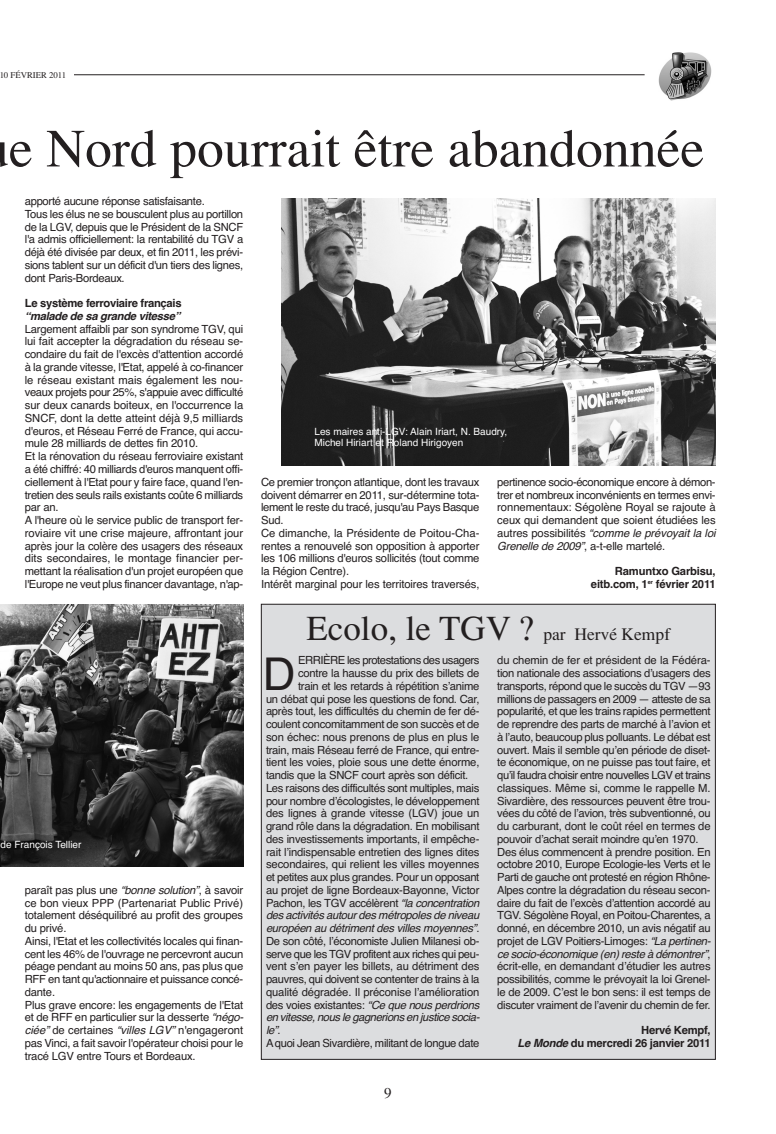
<style>
.page{position:relative;width:776px;height:1134px;background:#fff}
.page>*{position:absolute;margin:0;border:0;box-sizing:border-box;transform-origin:0 0}
.t1{font:53.75px "Times";color:#231f20}
.t2{font:45.25px "Helvetica";color:#231f20}
.t3{font:17.5px "Times";color:#231f20}
.t4{font:15px "Times";color:#231f20}
.t5{font:11.25px/12.8px "Helvetica";letter-spacing:-.025em;color:#231f20}
.t6{font:italic 11.25px "Helvetica";color:#231f20}
.t7{font:700 11.25px/12.8px "Helvetica";letter-spacing:-.025em;color:#231f20;text-align:right}
.t8{font:italic 700 11.25px "Helvetica";color:#231f20}
.t9{font:10px/11.2px "Helvetica";color:#fff}
.t10{font:8.75px "Times";color:#231f20}
.s1{font-style:italic}
.s2{font-size:35px}
.s3{font-style:normal}
</style>
<div class="page">
<hr style="left:74px;top:74px;width:571px;height:1px;background:#231f20">
<img style="left:658px;top:52px;width:54px;height:49px">
<div style="left:262px;top:604px;width:453px;height:455px;background:#dcdddf"></div>
<img style="left:281px;top:199px;width:435px;height:266px">
<img style="left:0;top:605px;width:243px;height:262px">
<p class="t10" style="left:0;top:72px;width:68px">10 FÉVRIER 2011</p>
<h1 class="t1" style="left:9px;top:129px;width:697px">e Nord pourrait être abandonnée</h1>
<p class="t5" style="left:25px;top:196px;width:220px">apporté aucune réponse satisfaisante.<br>Tous les élus ne se bousculent plus au portillon de la LGV, depuis que le Président de la SNCF l'a admis officiellement: la rentabilité du TGV a déjà été divisée par deux, et fin 2011, les prévi&shy;sions tablent sur un déficit d'un tiers des lignes, dont Paris-Bordeaux.</p>
<p class="t7" style="left:25px;top:298px;width:158px">Le système ferroviaire français</p>
<p class="t8" style="left:25px;top:312px;width:159px">“malade de sa grande vitesse”</p>
<p class="t5" style="left:25px;top:323px;width:220px">Largement affaibli par son syndrome TGV, qui lui fait accepter la dégradation du réseau se&shy;condaire du fait de l'excès d'attention accordé à la grande vitesse, l'Etat, appelé à co-financer le réseau existant mais également les nou&shy;veaux projets pour 25%, s'appuie avec difficulté sur deux canards boiteux, en l'occurrence la SNCF, dont la dette atteint déjà 9,5 milliards d'euros, et Réseau Ferré de France, qui accu&shy;mule 28 milliards de dettes fin 2010.<br>Et la rénovation du réseau ferroviaire existant a été chiffré: 40 milliards d'euros manquent offi&shy;ciellement à l'Etat pour y faire face, quand l'en&shy;tretien des seuls rails existants coûte 6 milliards par an.<br>A l'heure où le service public de transport fer&shy;roviaire vit une crise majeure, affrontant jour après jour la colère des usagers des réseaux dits secondaires, le montage financier per&shy;mettant la réalisation d'un projet européen que l'Europe ne veut plus financer davantage, n'ap-</p>
<p class="t9" style="left:1px;top:839px;width:82px">de François Tellier</p>
<p class="t5" style="left:25px;top:884px;width:222px">paraît pas plus une <span class="s1">“bonne solution”</span>, à savoir ce bon vieux PPP (Partenariat Public Privé) totalement déséquilibré au profit des groupes du privé.<br>Ainsi, l'Etat et les collectivités locales qui finan&shy;cent les 46% de l'ouvrage ne percevront aucun péage pendant au moins 50 ans, pas plus que RFF en tant qu'actionnaire et puissance concé&shy;dante.<br>Plus grave encore: les engagements de l'Etat et de RFF en particulier sur la desserte <span class="s1">“négo&shy;ciée”</span>de certaines <span class="s1">“villes LGV”</span>n'engageront pas Vinci, a fait savoir l'opérateur choisi pour le tracé LGV entre Tours et Bordeaux.</p>
<p class="t9" style="left:315px;top:427px;width:194px">Les maires anti-LGV: Alain Iriart, N. Baudry,<br>Michel Hiriart et Roland Hirigoyen</p>
<p class="t5" style="left:261px;top:476px;width:220px">Ce premier tronçon atlantique, dont les travaux doivent démarrer en 2011, sur-détermine tota&shy;lement le reste du tracé, jusqu'au Pays Basque Sud.<br>Ce dimanche, la Présidente de Poitou-Cha&shy;rentes a renouvelé son opposition à apporter les 106 millions d'euros sollicités (tout comme la Région Centre).<br>Intérêt marginal pour les territoires traversés,</p>
<p class="t5" style="left:497px;top:476px;width:222px">pertinence socio-économique encore à démon&shy;trer et nombreux inconvénients en termes envi&shy;ronnementaux: Ségolène Royal se rajoute à ceux qui demandent que soient étudiées les autres possibilités <span class="s1">“comme le prévoyait la loi Grenelle de 2009”</span>, a-t-elle martelé.</p>
<p class="t7" style="left:591px;top:566px;width:126px">Ramuntxo Garbisu, eitb.com, 1<sup>er</sup> février 2011</p>
<h3 class="t3" style="left:307px;top:628px;width:365px"><span class="s2">Ecolo, le TGV ?</span> par Hervé Kempf</h3>
<h2 class="t2" style="left:263px;top:657px;width:34px">D</h2>
<p class="t5" style="left:298px;top:655px;width:183px">ERRIÈRE les protestations des usagers</p>
<p class="t5" style="left:298px;top:668px;width:183px">contre la hausse du prix des billets de</p>
<p class="t5" style="left:298px;top:680px;width:183px">train et les retards à répétition s’anime</p>
<p class="t5" style="left:266px;top:693px;width:215px">un débat qui pose les questions de fond. Car,</p>
<p class="t5" style="left:266px;top:706px;width:215px">après tout, les difficultés du chemin de fer dé-</p>
<p class="t5" style="left:266px;top:719px;width:215px">coulent concomitamment de son succès et de</p>
<p class="t5" style="left:266px;top:731px;width:215px">son échec: nous prenons de plus en plus le</p>
<p class="t5" style="left:266px;top:744px;width:215px">train, mais Réseau ferré de France, qui entre-</p>
<p class="t5" style="left:266px;top:757px;width:215px">tient les voies, ploie sous une dette énorme,</p>
<p class="t5" style="left:266px;top:770px;width:204px">tandis que la SNCF court après son déficit.</p>
<p class="t5" style="left:266px;top:782px;width:215px">Les raisons des difficultés sont multiples, mais</p>
<p class="t5" style="left:266px;top:795px;width:215px">pour nombre d’écologistes, le développement</p>
<p class="t5" style="left:266px;top:808px;width:215px">des lignes à grande vitesse (LGV) joue un</p>
<p class="t5" style="left:266px;top:821px;width:215px">grand rôle dans la dégradation. En mobilisant</p>
<p class="t5" style="left:266px;top:833px;width:215px">des investissements importants, il empêche-</p>
<p class="t5" style="left:266px;top:846px;width:215px">rait l’indispensable entretien des lignes dites</p>
<p class="t5" style="left:266px;top:859px;width:215px">secondaires, qui relient les villes moyennes</p>
<p class="t5" style="left:266px;top:872px;width:215px">et petites aux plus grandes. Pour un opposant</p>
<p class="t5" style="left:266px;top:884px;width:215px">au projet de ligne Bordeaux-Bayonne, Victor</p>
<p class="t5" style="left:266px;top:897px;width:217px">Pachon, les TGV accélèrent <span class="s1">“la concentration</span></p>
<p class="t6" style="left:266px;top:911px;width:217px">des activités autourdes métropoles de niveau</p>
<p class="t6" style="left:266px;top:924px;width:215px">européen au détrimentdes villes moyennes”<span class="s3">.</span></p>
<p class="t5" style="left:266px;top:935px;width:215px">De son côté, l’économiste Julien Milanesi ob-</p>
<p class="t5" style="left:266px;top:948px;width:215px">serve que les TGV profitent aux riches qui peu-</p>
<p class="t5" style="left:266px;top:961px;width:215px">vent s’en payer les billets, au détriment des</p>
<p class="t5" style="left:266px;top:974px;width:215px">pauvres, qui doivent se contenter de trains à la</p>
<p class="t5" style="left:266px;top:986px;width:215px">qualité dégradée. Il préconise l’amélioration</p>
<p class="t5" style="left:266px;top:999px;width:217px">des voies existantes: <span class="s1">“Ce que nous perdrions</span></p>
<p class="t6" style="left:266px;top:1013px;width:217px">en vitesse,nous le gagnerions en justice socia-</p>
<p class="t6" style="left:266px;top:1026px;width:16px">le”<span class="s3">.</span></p>
<p class="t5" style="left:266px;top:1037px;width:215px">Aquoi Jean Sivardière, militant de longue date</p>
<h3 class="t4" style="left:384px;top:1087px;width:9px">9</h3>
<p class="t5" style="left:497px;top:655px;width:217px">du chemin de fer et président de la Fédéra&shy;tion nationale des associations d’usagers des transports, répond que le succès du TGV —93 millions de passagers en 2009 — atteste de sa popularité, et que les trains rapides permettent de reprendre des parts de marché à l’avion et à l’auto, beaucoup plus polluants. Le débat est ouvert. Mais il semble qu’en période de diset&shy;te économique, on ne puisse pas tout faire, et qu’il faudra choisir entre nouvelles LGV et trains classiques. Même si, comme le rappelle M.<br>Sivardière, des ressources peuvent être trou&shy;vées du côté de l’avion, très subventionné, ou du carburant, dont le coût réel en termes de pouvoir d’achat serait moindre qu’en 1970.<br>Des élus commencent à prendre position. En octobre 2010, Europe Ecologie-les Verts et le Parti de gauche ont protesté en région Rhône-Alpes contre la dégradation du réseau secon&shy;daire du fait de l’excès d’attention accordé au TGV. Ségolène Royal, en Poitou-Charentes, a donné, en décembre 2010, un avis négatif au projet de LGV Poitiers-Limoges: <span class="s1">“La pertinen&shy;ce socio-économique (en)reste à démontrer”</span>, écrit-elle, en demandant d’étudier les autres possibilités, comme le prévoyait la loi Grenel&shy;le de 2009. C’est le bon sens: il est temps de discuter vraiment de l’avenir du chemin de fer.</p>
<p class="t7" style="left:518px;top:1025px;width:195px">Hervé Kempf,<br><span class="s1">Le Monde</span>du mercredi 26 janvier 2011</p>
</div>
